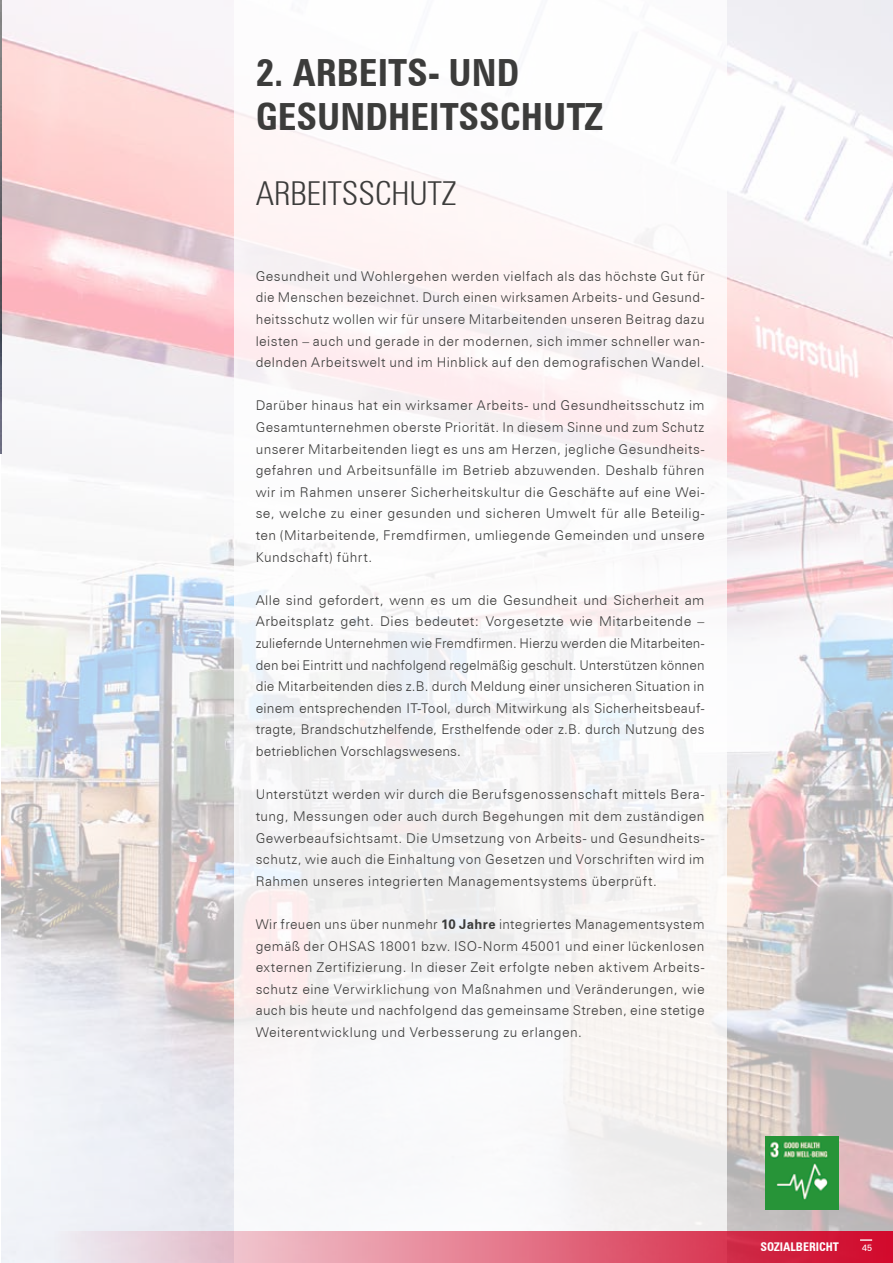
<style>
.page{position:relative;width:893px;height:1263px;background:#fff}
.page>*{position:absolute;margin:0;border:0;box-sizing:border-box;transform-origin:0 0}
.t1{font:37.5px/43.2px "Zurich BT Bold Condensed Head";color:#3c3c3b}
.t2{font:33px "Zurich BT Light Condensed Head";color:#3c3c3b}
.t3{font:300 13.5px/21.6px "Zurich BT";letter-spacing:.035em;color:#3c3c3b;text-align:justify}
.t4{font:12px "Zurich BT Bold Condensed Head";color:#fff}
.t5{font:9px "Zurich BT";color:#fff}
.s1{font-weight:700}
</style>
<div class="page">
<img style="left:1px;top:0;width:892px;height:1263px">
<div style="left:234px;top:0;width:492px;height:1263px;background:linear-gradient(to right,#f9f6f7,#faf7f7)"></div>
<img style="left:0;top:0;width:1px;height:454px">
<div style="left:54px;top:1231px;width:839px;height:32px;background:linear-gradient(to right,#f1f2f7,#d20829)"></div>
<img style="left:766px;top:1137px;width:73px;height:73px">
<svg style="left:860px;top:1239px;width:12px;height:2px"></svg>
<h1 class="t1" style="left:256px;top:51px;width:348px">2. ARBEITS- UND<br>GESUNDHEITSSCHUTZ</h1>
<h2 class="t2" style="left:256px;top:173px;width:202px">ARBEITSSCHUTZ</h2>
<p class="t3" style="left:256px;top:265px;width:450px">Gesundheit und Wohlergehen werden vielfach als das höchste Gut für die Menschen bezeichnet. Durch einen wirksamen Arbeits- und Gesund&shy;heitsschutz wollen wir für unsere Mitarbeitenden unseren Beitrag dazu leisten – auch und gerade in der modernen, sich immer schneller wan&shy;delnden Arbeitswelt und im Hinblick auf den demografischen Wandel.</p>
<p class="t3" style="left:256px;top:395px;width:450px">Darüber hinaus hat ein wirksamer Arbeits- und Gesundheitsschutz im Gesamtunternehmen oberste Priorität. In diesem Sinne und zum Schutz unserer Mitarbeitenden liegt es uns am Herzen, jegliche Gesundheits&shy;gefahren und Arbeitsunfälle im Betrieb abzuwenden. Deshalb führen wir im Rahmen unserer Sicherheitskultur die Geschäfte auf eine Wei&shy;se, welche zu einer gesunden und sicheren Umwelt für alle Beteilig&shy;ten (Mitarbeitende, Fremdfirmen, umliegende Gemeinden und unsere Kundschaft) führt.</p>
<p class="t3" style="left:256px;top:589px;width:450px">Alle sind gefordert, wenn es um die Gesundheit und Sicherheit am Arbeitsplatz geht. Dies bedeutet: Vorgesetzte wie Mitarbeitende – zuliefernde Unternehmen wie Fremdfirmen. Hierzu werden die Mitarbeiten&shy;den bei Eintritt und nachfolgend regelmäßig geschult. Unterstützen können die Mitarbeitenden dies z.B. durch Meldung einer unsicheren Situation in einem entsprechenden IT-Tool, durch Mitwirkung als Sicherheitsbeauf&shy;tragte, Brandschutzhelfende, Ersthelfende oder z.B. durch Nutzung des betrieblichen Vorschlagswesens.</p>
<p class="t3" style="left:256px;top:783px;width:450px">Unterstützt werden wir durch die Berufsgenossenschaft mittels Bera&shy;tung, Messungen oder auch durch Begehungen mit dem zuständigen Gewerbeaufsichtsamt. Die Umsetzung von Arbeits- und Gesundheits&shy;schutz, wie auch die Einhaltung von Gesetzen und Vorschriften wird im Rahmen unseres integrierten Managementsystems überprüft.</p>
<p class="t3" style="left:256px;top:913px;width:450px">Wir freuen uns über nunmehr <span class="s1">10 Jahre</span> integriertes Managementsystem gemäß der OHSAS 18001 bzw. ISO-Norm 45001 und einer lückenlosen externen Zertifizierung. In dieser Zeit erfolgte neben aktivem Arbeits&shy;schutz eine Verwirklichung von Maßnahmen und Veränderungen, wie auch bis heute und nachfolgend das gemeinsame Streben, eine stetige Weiterentwicklung und Verbesserung zu erlangen.</p>
<p class="t4" style="left:760px;top:1240px;width:80px">SOZIALBERICHT</p>
<p class="t5" style="left:862px;top:1242px;width:11px">45</p>
</div>
